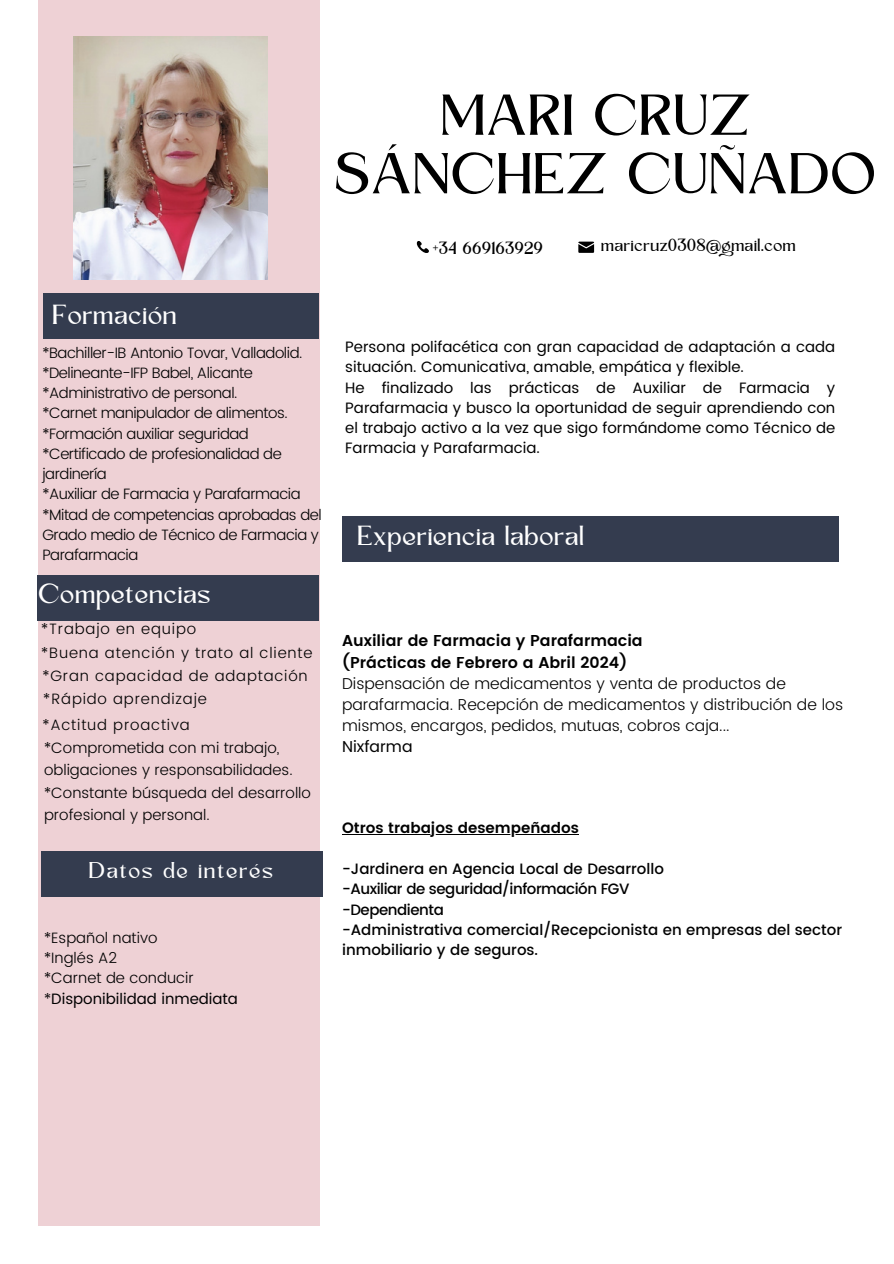
<style>
.page{position:relative;width:894px;height:1264px;background:#fff}
.page>*{position:absolute;margin:0;border:0;box-sizing:border-box;transform-origin:0 0}
.t1{font:53.7px/58.5px "Kingred Serif";color:#000;text-align:center}
.t2{font:25.8px "Kingred Serif";color:#fff}
.t3{font:21.3px "Kingred Serif";letter-spacing:.055em;color:#fff}
.t4{font:16.5px "Kingred Serif";color:#000}
.t5{font:300 15.75px/21.1px "Poppins";color:#000}
.t6{font:600 15.75px "Poppins";color:#000}
.t7{font:15.75px "Poppins";color:#000}
.t8{font:300 15px/20.2px "Poppins";letter-spacing:-.03em;color:#000}
.t9{font:15px/20.2px "Poppins";color:#000}
.t10{font:500 15px/20.2px "Poppins";color:#000}
.t11{font:300 15px/22.5px "Poppins";color:#000}
.t12{font:300 15px "Poppins";letter-spacing:.055em;color:#000}
.t13{font:600 15px "Poppins";color:#000}
.s1{font-weight:300}
</style>
<div class="page">
<div style="left:38px;top:0;width:282px;height:1225px;background:#eed1d5"></div>
<img style="left:73px;top:36px;width:195px;height:243px">
<div style="left:43px;top:293px;width:276px;height:45px;background:#343c4f"></div>
<div style="left:37px;top:575px;width:281px;height:45px;background:#343c4f"></div>
<div style="left:342px;top:516px;width:496px;height:45px;background:#343c4f"></div>
<svg style="left:416px;top:241px;width:13px;height:12px"></svg>
<svg style="left:578px;top:242px;width:16px;height:11px"></svg>
<hr style="left:342px;top:834px;width:237px;height:1px;background:#000">
<div style="left:41px;top:851px;width:281px;height:45px;background:#343c4f"></div>
<p class="t1" style="left:336px;top:92px;width:544px">MARI CRUZ<br>SÁNCHEZ CUÑADO</p>
<p class="t4" style="left:433px;top:242px;width:112px">+34 669163929</p>
<p class="t4" style="left:601px;top:239px;width:196px">maricruz0308@gmail.com</p>
<p class="t2" style="left:53px;top:304px;width:126px">Formación</p>
<p class="t8" style="left:42px;top:342px;width:261px">*Bachiller-IB Antonio Tovar, Valladolid.</p>
<p class="t8" style="left:42px;top:362px;width:212px">*Delineante-IFP Babel, Alicante</p>
<p class="t8" style="left:42px;top:383px;width:196px">*Administrativo de personal.</p>
<p class="t8" style="left:42px;top:403px;width:247px">*Carnet manipulador de alimentos.</p>
<p class="t8" style="left:42px;top:423px;width:208px">*Formación auxiliar seguridad</p>
<h2 class="t8" style="left:42px;top:443px;width:241px">*Certificado de profesionalidad de jardinería</h2>
<p class="t8" style="left:42px;top:484px;width:260px">*Auxiliar de Farmacia y Parafarmacia</p>
<p class="t8" style="left:42px;top:504px;width:281px">*Mitad de competencias aprobadas del<br>Grado medio de Técnico de Farmacia y<br>Parafarmacia</p>
<h3 class="t2" style="left:39px;top:584px;width:174px">Competencias</h3>
<p class="t12" style="left:41px;top:620px;width:156px">*Trabajo en equipo</p>
<p class="t12" style="left:41px;top:644px;width:273px">*Buena atención y trato al cliente</p>
<h1 class="t12" style="left:42px;top:667px;width:267px">*Gran capacidad de adaptación</h1>
<p class="t12" style="left:43px;top:690px;width:165px">*Rápido aprendizaje</p>
<p class="t12" style="left:42px;top:715px;width:149px">*Actitud proactiva</p>
<p class="t11" style="left:44px;top:736px;width:250px">*Comprometida con mi trabajo, obligaciones y responsabilidades.</p>
<p class="t11" style="left:44px;top:781px;width:268px">*Constante búsqueda del desarrollo profesional y personal.</p>
<p class="t3" style="left:90px;top:862px;width:186px">Datos de interés</p>
<p class="t11" style="left:44px;top:926px;width:115px">*Español nativo</p>
<p class="t11" style="left:44px;top:946px;width:75px">*Inglés A2</p>
<h2 class="t11" style="left:44px;top:967px;width:151px">*Carnet de conducir</h2>
<p class="t9" style="left:44px;top:988px;width:195px"><span class="s1">*</span>Disponibilidad inmediata</p>
<p class="t9" style="left:345px;top:337px;width:491px">Persona polifacética con gran capacidad de adaptación a cada situación. Comunicativa, amable, empática y flexible.</p>
<p class="t9" style="left:345px;top:377px;width:491px;text-align:justify">He finalizado las prácticas de Auxiliar de Farmacia y Parafarmacia y busco la oportunidad de seguir aprendiendo con el trabajo activo a la vez que sigo formándome como Técnico de Farmacia y Parafarmacia.</p>
<p class="t2" style="left:358px;top:525px;width:229px">Experiencia laboral</p>
<h2 class="t6" style="left:342px;top:631px;width:302px">Auxiliar de Farmacia y Parafarmacia</h2>
<p class="t6" style="left:342px;top:653px;width:286px">(Prácticas de Febrero a Abril 2024)</p>
<p class="t5" style="left:342px;top:672px;width:502px">Dispensación de medicamentos y venta de productos de parafarmacia. Recepción de medicamentos y distribución de los mismos, encargos, pedidos, mutuas, cobros caja...</p>
<p class="t7" style="left:342px;top:737px;width:72px">Nixfarma</p>
<p class="t13" style="left:342px;top:819px;width:238px">Otros trabajos desempeñados</p>
<p class="t10" style="left:342px;top:858px;width:501px">-Jardinera en Agencia Local de Desarrollo<br>-Auxiliar de seguridad/información FGV<br>-Dependienta<br>-Administrativa comercial/Recepcionista en empresas del sector inmobiliario y de seguros.</p>
</div>
